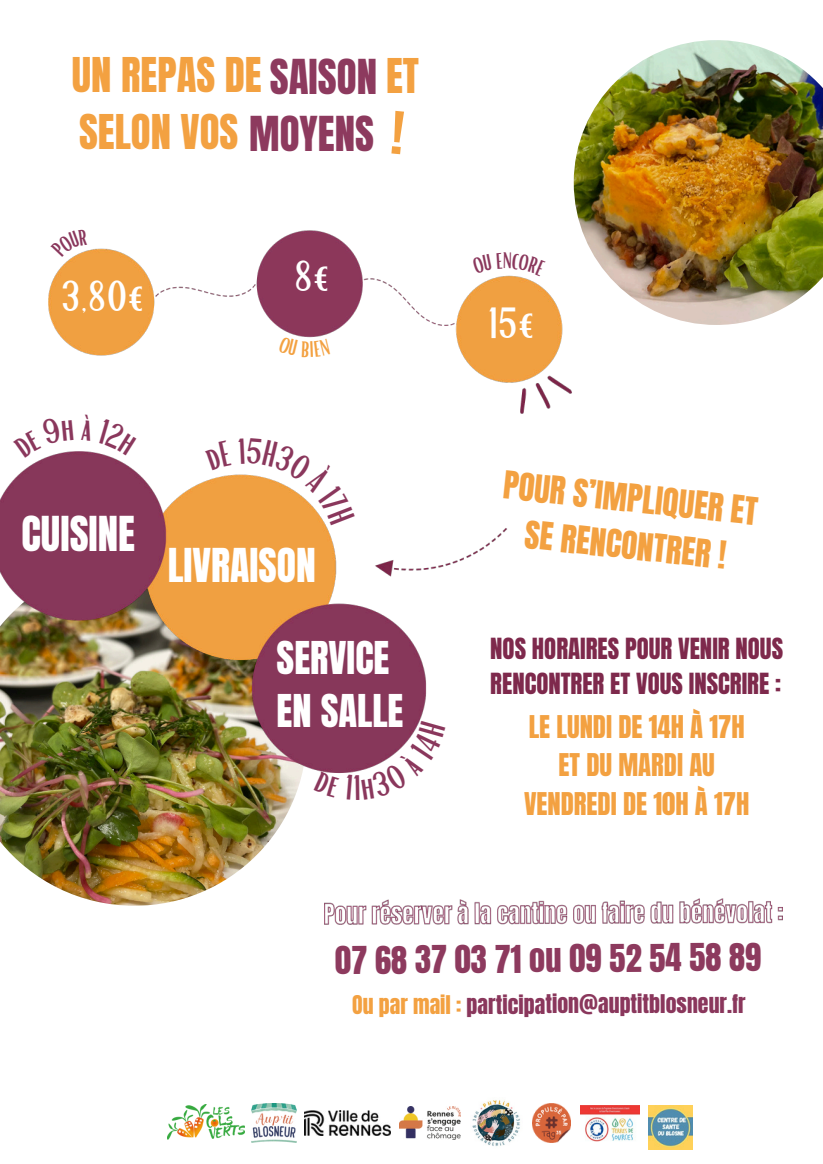
<style>
.page{position:relative;width:823px;height:1164px;background:#fff}
.page>*{position:absolute;margin:0;border:0;box-sizing:border-box;transform-origin:0 0}
.t1{font:42.5px "Bright";color:#fff}
.t2{font:41px "Anton";color:#fff}
.t3{font:40.75px/57.1px "Anton";color:#f3a141}
.t4{font:39.75px "Anton";color:#fff}
.t5{font:38.5px/53.5px "Anton";color:#fff}
.t6{font:32.75px/46.9px "Anton";color:#f3a141;text-align:center}
.t7{font:32.62px "Anton";color:#8d3a5e}
.t8{font:26.62px/38.1px "Anton";color:#f3a141;text-align:center}
.t9{font:24.75px/35.2px "Anton";color:#7e294c}
.t10{font:21.88px "Anton";letter-spacing:-.005em;color:#8a375c}
.s1{font-size:41px;color:#8d3a5e}
.s2{color:#f3a141}
</style>
<div class="page">
<img style="left:0;top:778px;width:301px;height:127px">
<img style="left:573px;top:40px;width:249px;height:285px">
<img style="left:0;top:451px;width:507px;height:327px">
<img style="left:48px;top:224px;width:529px;height:190px">
<img style="left:167px;top:1104px;width:77px;height:36px">
<img style="left:305px;top:1110px;width:85px;height:25px">
<img style="left:252px;top:1103px;width:44px;height:39px">
<img style="left:399px;top:1106px;width:61px;height:33px">
<img style="left:472px;top:1100px;width:48px;height:46px">
<img style="left:532px;top:1103px;width:38px;height:39px">
<img style="left:580px;top:1105px;width:59px;height:36px">
<img style="left:648px;top:1105px;width:44px;height:44px">
<img style="left:325px;top:899px;width:457px;height:25px">
<svg style="left:50px;top:229px;width:37px;height:29px"></svg>
<svg style="left:278px;top:336px;width:52px;height:21px"></svg>
<svg style="left:471px;top:252px;width:74px;height:24px"></svg>
<svg style="left:13px;top:451px;width:61px;height:7px"></svg>
<svg style="left:81px;top:451px;width:55px;height:5px"></svg>
<svg style="left:205px;top:451px;width:26px;height:19px"></svg>
<svg style="left:238px;top:451px;width:117px;height:74px"></svg>
<svg style="left:313px;top:771px;width:26px;height:7px"></svg>
<svg style="left:345px;top:721px;width:100px;height:57px"></svg>
<h3 class="t3" style="left:72px;top:49px;width:348px">UN REPAS DE <span class="s1">SAISON</span> ET<br>SELON VOS <span class="s1">MOYENS</span></h3>
<h1 class="t1" style="left:61px;top:270px;width:85px">3,80€</h1>
<h1 class="t1" style="left:294px;top:250px;width:37px">8€</h1>
<h2 class="t2" style="left:22px;top:512px;width:115px">CUISINE</h2>
<h3 class="t4" style="left:168px;top:544px;width:149px">LIVRAISON</h3>
<h3 class="t5" style="left:276px;top:634px;width:128px">SERVICE<br>EN SALLE</h3>
<h1 class="t1" style="left:487px;top:297px;width:48px">15€</h1>
<h3 class="t6" style="left:505px;top:464px;width:257px;rotate:6deg">POUR S’IMPLIQUER ET<br>SE RENCONTRER !</h3>
<p class="t9" style="left:490px;top:633px;width:294px">NOS HORAIRES POUR VENIR NOUS<br>RENCONTRER ET VOUS INSCRIRE :</p>
<p class="t8" style="left:524px;top:710px;width:227px">LE LUNDI DE 14H À 17H<br>ET DU MARDI AU<br>VENDREDI DE 10H À 17H</p>
<h3 class="t7" style="left:335px;top:942px;width:428px">07 68 37 03 71 ou 09 52 54 58 89</h3>
<p class="t10" style="left:352px;top:992px;width:395px"><span class="s2">Ou par mail :</span> participation@auptitblosneur.fr</p>
</div>
